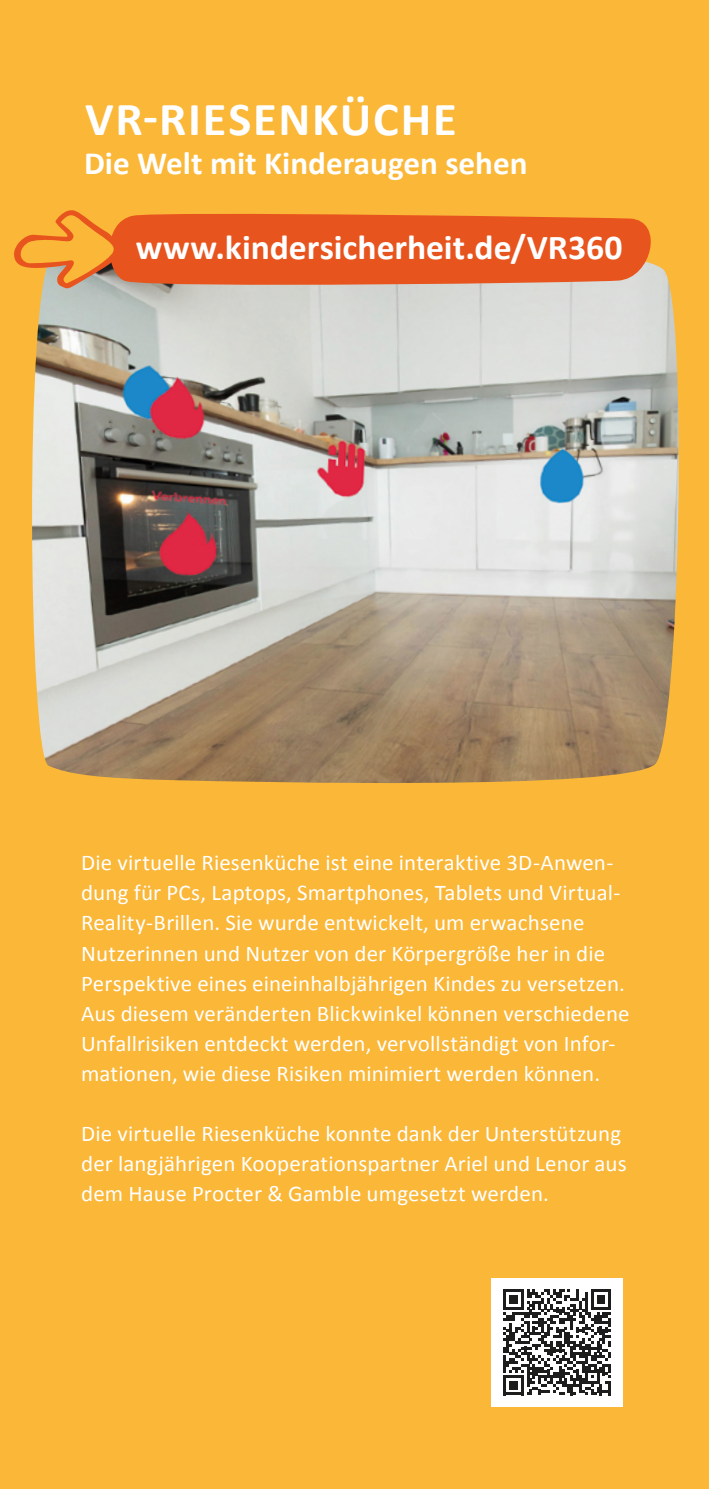
<style>
.page{position:relative;width:709px;height:1489px;background:#fff}
.page>*{position:absolute;margin:0;border:0;box-sizing:border-box;transform-origin:0 0}
.t1{font:700 47.5px "Calibri";letter-spacing:.035em;color:#fff}
.t2{font:700 35px "Calibri";color:#fff}
.t3{font:700 32.5px "Calibri";color:#fff}
.t4{font:22.5px/30px "Calibri";letter-spacing:.005em;color:#fff}
</style>
<div class="page">
<svg style="left:708px;top:0;width:1px;height:649px"></svg>
<div style="left:0;top:0;width:708px;height:1488px;background:#fab738"></div>
<div style="left:491px;top:1277px;width:132px;height:129px;background:#fff"></div>
<svg style="left:503px;top:1289px;width:108px;height:106px"></svg>
<hr style="left:608px;top:1380px;width:3px;height:15px;background:#1d1d1b">
<img style="left:32px;top:272px;width:647px;height:511px">
<svg style="left:119px;top:214px;width:546px;height:74px;background:#e6612b"></svg>
<svg style="left:14px;top:210px;width:105px;height:80px"></svg>
<h1 class="t1" style="left:85px;top:86px;width:373px">VR-RIESENKÜCHE</h1>
<h3 class="t3" style="left:84px;top:140px;width:445px">Die Welt mit Kinderaugen sehen</h3>
<h2 class="t2" style="left:136px;top:223px;width:488px">www.kindersicherheit.de/VR360</h2>
<p class="t4" style="left:81px;top:847px;width:550px">Die virtuelle Riesenküche ist eine interaktive 3D-Anwen&shy;dung für PCs, Laptops, Smartphones, Tablets und Virtual-Reality-Brillen. Sie wurde entwickelt, um erwachsene Nutzerinnen und Nutzer von der Körpergröße her in die Perspektive eines eineinhalbjährigen Kindes zu versetzen.<br>Aus diesem veränderten Blickwinkel können verschiedene Unfallrisiken entdeckt werden, vervollständigt von Infor&shy;mationen, wie diese Risiken minimiert werden können.</p>
<p class="t4" style="left:81px;top:1117px;width:547px">Die virtuelle Riesenküche konnte dank der Unterstützung der langjährigen Kooperationspartner Ariel und Lenor aus dem Hause Procter &amp; Gamble umgesetzt werden.</p>
</div>
